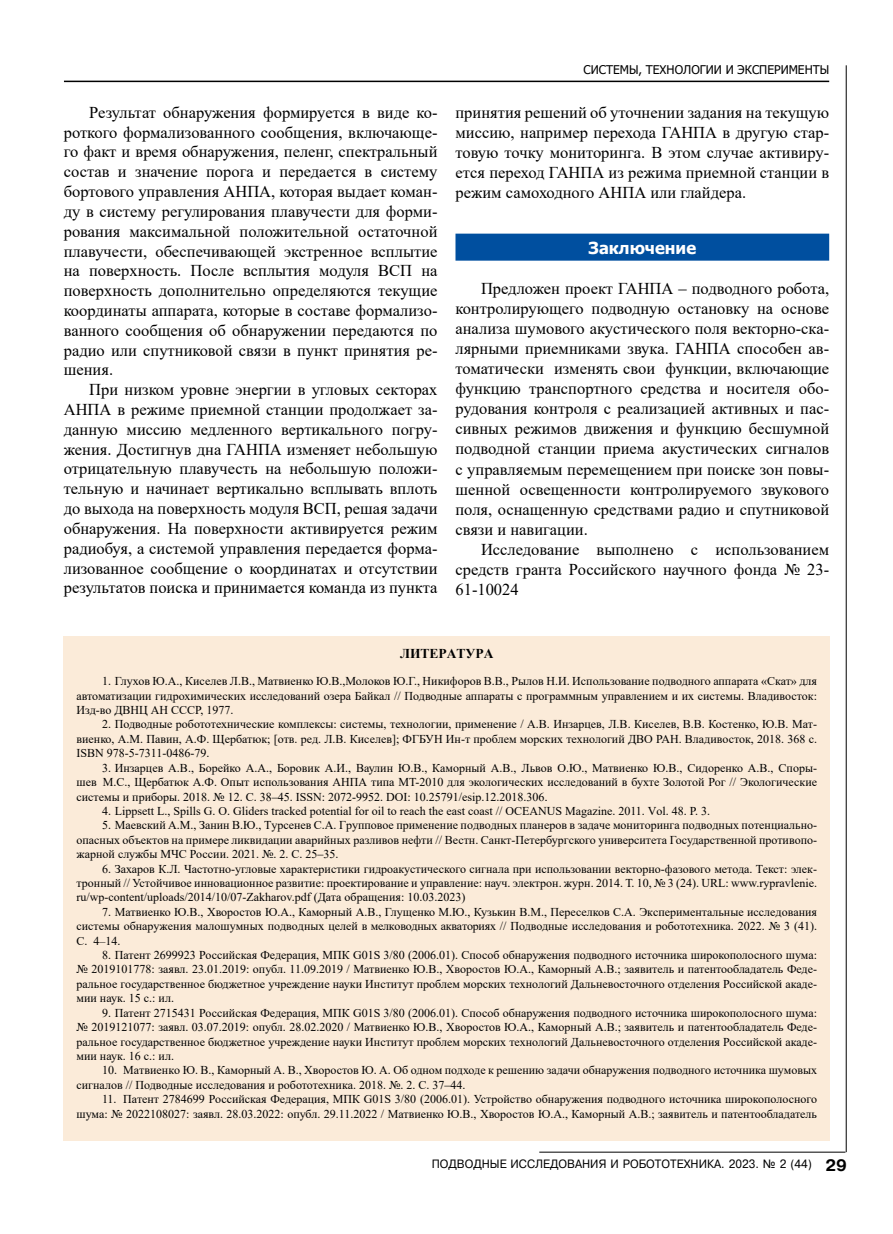
<style>
.page{position:relative;width:893px;height:1234px;background:#fff}
.page>*{position:absolute;margin:0;border:0;box-sizing:border-box;transform-origin:0 0}
.t1{font:16.5px/19.8px "Times New Roman";color:#000;text-align:justify}
.t2{font:700 16.5px "Tahoma";color:#fff}
.t3{font:700 13.5px "Times New Roman";color:#000}
.t4{font:12px/14.4px "Times New Roman";color:#000;text-align:justify}
.t5{font:12px "Pragmatica Cyrillic";color:#000;scale:.95 1}
.t6{font:12px "Tahoma";color:#000}
.s1{font-family:"Arial"}
.s2{font-family:"Pragmatica CTT";font-weight:700;font-size:16.5px}
</style>
<div class="page">
<hr style="left:846px;top:65px;width:1px;height:1086px;background:#000">
<hr style="left:539px;top:1151px;width:306px;height:1px;background:#000">
<hr style="left:64px;top:81px;width:765px;height:1px;background:#000">
<div style="left:455px;top:233px;width:374px;height:27px;background:#004f9f"></div>
<div style="left:64px;top:636px;width:766px;height:504px;background:#fbebd9"></div>
<p class="t1" style="left:64px;top:102px;width:375px;text-indent:26px">Результат обнаружения формируется в виде ко&shy;роткого формализованного сообщения, включающе&shy;го факт и время обнаружения, пеленг, спектральный состав и значение порога и передается в систему бортового управления АНПА, которая выдает коман&shy;ду в систему регулирования плавучести для форми&shy;рования максимальной положительной остаточной плавучести, обеспечивающей экстренное всплытие на поверхность. После всплытия модуля ВСП на поверхность дополнительно определяются текущие координаты аппарата, которые в составе формализо&shy;ванного сообщения об обнаружении передаются по радио или спутниковой связи в пункт принятия ре&shy;шения.</p>
<p class="t1" style="left:64px;top:379px;width:375px;text-indent:26px">При низком уровне энергии в угловых секторах АНПА в режиме приемной станции продолжает за&shy;данную миссию медленного вертикального погру&shy;жения. Достигнув дна ГАНПА изменяет небольшую отрицательную плавучесть на небольшую положи&shy;тельную и начинает вертикально всплывать вплоть до выхода на поверхность модуля ВСП, решая задачи обнаружения. На поверхности активируется режим радиобуя, а системой управления передается форма&shy;лизованное сообщение о координатах и отсутствии результатов поиска и принимается команда из пункта</p>
<p class="t6" style="left:584px;top:62px;width:247px">СИСТЕМЫ, ТЕХНОЛОГИИ И ЭКСПЕРИМЕНТЫ</p>
<h1 class="t1" style="left:455px;top:102px;width:375px">принятия решений об уточнении задания на текущую миссию, например перехода ГАНПА в другую стар&shy;товую точку мониторинга. В этом случае активиру&shy;ется переход ГАНПА из режима приемной станции в режим самоходного АНПА или глайдера.</h1>
<h1 class="t2" style="left:589px;top:236px;width:109px">Заключение</h1>
<p class="t1" style="left:455px;top:277px;width:375px;text-indent:26px">Предложен проект ГАНПА ‒ подводного робота, контролирующего подводную остановку на основе анализа шумового акустического поля векторно-ска&shy;лярными приемниками звука. ГАНПА способен ав&shy;томатически изменять свои функции, включающие функцию транспортного средства и носителя обо&shy;рудования контроля с реализацией активных и пас&shy;сивных режимов движения и функцию бесшумной подводной станции приема акустических сигналов с управляемым перемещением при поиске зон повы&shy;шенной освещенности контролируемого звукового поля, оснащенную средствами радио и спутниковой связи и навигации.</p>
<h1 class="t1" style="left:455px;top:538px;width:375px;text-indent:26px">Исследование выполнено с использованием средств гранта Российского научного фонда № 23- 61-10024</h1>
<p class="t3" style="left:400px;top:643px;width:95px">ЛИТЕРАТУРА</p>
<p class="t4" style="left:77px;top:673px;width:742px;text-indent:26px">1. Глухов Ю.А., Киселев Л.В., Матвиенко Ю.В.,Молоков Ю.Г., Никифоров В.В., Рылов Н.И. Использование подводного аппарата «Скат» для автоматизации гидрохимических исследований озера Байкал // Подводные аппараты с программным управлением и их системы. Владивосток:<br>Изд-во ДВНЦ АН СССР, 1977.</p>
<p class="t4" style="left:77px;top:716px;width:742px;text-indent:26px">2. Подводные робототехнические комплексы: системы, технологии, применение / А.В. Инзарцев, Л.В. Киселев, В.В. Костенко, Ю.В. Мат&shy;виенко, А.М. Павин, А.Ф. Щербатюк; [отв. ред. Л.В. Киселев]; ФГБУН Ин-т проблем морских технологий ДВО РАН. Владивосток, 2018. 368 с.<br>ISBN 978-5-7311-0486-79.</p>
<p class="t4" style="left:77px;top:760px;width:742px;text-indent:26px">3. Инзарцев А.В., Борейко А.А., Боровик А.И., Ваулин Ю.В., Каморный А.В., Львов О.Ю., Матвиенко Ю.В., Сидоренко А.В., Споры&shy;шев М.С., Щербатюк А.Ф. Опыт использования АНПА типа MT-2010 для экологических исследований в бухте Золотой Рог // Экологические системы и приборы. 2018. № 12. С. 38‒45. ISSN: 2072-9952. DOI: 10.25791/esip.12.2018.306<span class="s1">.</span></p>
<p class="t4" style="left:102px;top:803px;width:609px">4. Lippsett L., Spills G. O. Gliders tracked potential for oil to reach the east coast // OCEANUS Magazine. 2011. Vol. 48. P. 3.</p>
<p class="t4" style="left:77px;top:817px;width:742px;text-indent:26px">5. Маевский А.М., Занин В.Ю., Турсенев С.А. Групповое применение подводных планеров в задаче мониторинга подводных потенциально&shy;опасных объектов на примере ликвидации аварийных разливов нефти // Вестн. Санкт-Петербургского университета Государственной противопо&shy;жарной службы МЧС России. 2021. №. 2. С. 25‒35.</p>
<p class="t4" style="left:77px;top:860px;width:742px;text-indent:26px">6. Захаров К.Л. Частотно-угловые характеристики гидроакустического сигнала при использовании векторно-фазового метода. Текст: элек&shy;тронный // Устойчивое инновационное развитие: проектирование и управление: науч. электрон. журн. 2014. Т. 10, № 3 (24). URL: www.rypravlenie. ru/wp-content/uploads/2014/10/07-Zakharov.pdf (Дата обращения: 10.03.2023)</p>
<p class="t4" style="left:77px;top:904px;width:742px;text-indent:26px">7. Матвиенко Ю.В., Хворостов Ю.А., Каморный А.В., Глущенко М.Ю., Кузькин В.М., Переселков С.А. Экспериментальные исследования системы обнаружения малошумных подводных целей в мелководных акваториях // Подводные исследования и робототехника. 2022. № 3 (41).<br>С. 4–14.</p>
<p class="t4" style="left:77px;top:947px;width:742px;text-indent:26px">8. Патент 2699923 Российская Федерация, МПК G01S 3/80 (2006.01). Способ обнаружения подводного источника широкополосного шума: № 2019101778: заявл. 23.01.2019: опубл. 11.09.2019 / Матвиенко Ю.В., Хворостов Ю.А., Каморный А.В.; заявитель и патентообладатель Феде&shy;ральное государственное бюджетное учреждение науки Институт проблем морских технологий Дальневосточного отделения Российской акаде&shy;мии наук. 15 с.: ил.</p>
<p class="t4" style="left:77px;top:1004px;width:742px;text-indent:26px">9. Патент 2715431 Российская Федерация, МПК G01S 3/80 (2006.01). Способ обнаружения подводного источника широкополосного шума: № 2019121077: заявл. 03.07.2019: опубл. 28.02.2020 / Матвиенко Ю.В., Хворостов Ю.А., Каморный А.В.; заявитель и патентообладатель Феде&shy;ральное государственное бюджетное учреждение науки Институт проблем морских технологий Дальневосточного отделения Российской акаде&shy;мии наук. 16 с.: ил.</p>
<p class="t4" style="left:77px;top:1062px;width:742px;text-indent:26px">10. Матвиенко Ю. В., Каморный А. В., Хворостов Ю. А. Об одном подходе к решению задачи обнаружения подводного источника шумовых сигналов // Подводные исследования и робототехника. 2018. №. 2. С. 37‒44.</p>
<p class="t4" style="left:77px;top:1091px;width:742px;text-align:right">11. Патент 2784699 Российская Федерация, МПК G01S 3/80 (2006.01). Устройство обнаружения подводного источника широкополосного шума: № 2022108027: заявл. 28.03.2022: опубл. 29.11.2022 / Матвиенко Ю.В., Хворостов Ю.А., Каморный А.В.; заявитель и патентообладатель</p>
<p class="t5" style="left:432px;top:1157px;width:438px">ПОДВОДНЫЕ ИССЛЕДОВАНИЯ И РОБОТОТЕХНИКА. 2023. ¹ 2 (44) <span class="s2">29</span></p>
</div>
